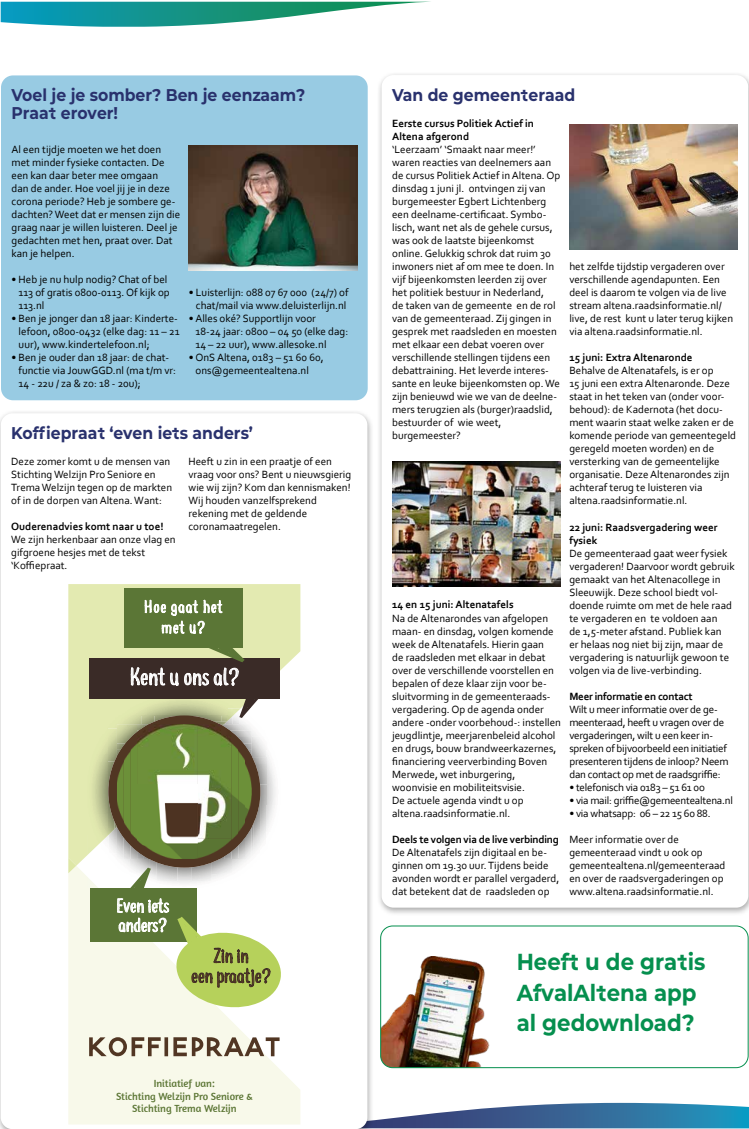
<style>
.page{position:relative;width:749px;height:1129px;background:#fff}
.page>*{position:absolute;margin:0;border:0;box-sizing:border-box;transform-origin:0 0}
.t1{font:24px "coffee+teademo";color:#fff}
.t2{font:700 23.2px/30.4px "Mont Altena";color:#058f4e}
.t3{font:20px/20px "coffee+teademo";color:#513623;text-align:center}
.t4{font:19.2px/19.2px "coffee+teademo";color:#fff}
.t5{font:700 17px/18px "Mont Altena";color:#29316d}
.t6{font:11px/13px "Corbel";color:#000}
.t7{font:11px/13px "Corbel";letter-spacing:-.02em;color:#000}
.t8{font:700 11px/13px "Corbel";color:#000}
.t9{font:700 11px "Corbel";letter-spacing:-.02em;color:#000}
.t10{font:10.5px/12.7px "Amaranth";color:#5c7635;text-align:center}
</style>
<div class="page">
<svg style="left:1px;top:2px;width:423px;height:25px"></svg>
<svg style="left:374px;top:1102px;width:374px;height:26px"></svg>
<div style="left:0;top:410px;width:374px;height:718px;background:#000;opacity:.34"></div>
<div style="left:1px;top:413px;width:366px;height:715px;background:#fff;border-radius:12px"></div>
<svg style="left:68px;top:865px;width:232px;height:259px;fill:#f8f9ea"></svg>
<svg style="left:68px;top:584px;width:232px;height:281px;fill:#e3eab1"></svg>
<svg style="left:68px;top:857px;width:8px;height:16px"></svg>
<img style="left:252px;top:698px;width:15px;height:38px">
<img style="left:267px;top:695px;width:13px;height:169px">
<img style="left:252px;top:736px;width:15px;height:27px">
<img style="left:255px;top:763px;width:12px;height:21px">
<img style="left:260px;top:784px;width:7px;height:80px">
<img style="left:253px;top:800px;width:7px;height:64px">
<img style="left:246px;top:824px;width:7px;height:40px">
<img style="left:109px;top:835px;width:8px;height:18px">
<img style="left:102px;top:835px;width:7px;height:52px">
<img style="left:95px;top:847px;width:7px;height:40px">
<img style="left:88px;top:854px;width:7px;height:23px">
<img style="left:108px;top:853px;width:21px;height:21px">
<img style="left:129px;top:858px;width:21px;height:6px">
<img style="left:150px;top:859px;width:7px;height:5px">
<img style="left:212px;top:858px;width:20px;height:6px">
<img style="left:232px;top:858px;width:14px;height:6px">
<img style="left:108px;top:874px;width:9px;height:13px">
<svg style="left:88px;top:877px;width:10px;height:10px"></svg>
<img style="left:88px;top:695px;width:43px;height:20px">
<img style="left:88px;top:715px;width:20px;height:132px">
<img style="left:108px;top:715px;width:23px;height:13px">
<img style="left:108px;top:728px;width:9px;height:33px">
<img style="left:108px;top:761px;width:6px;height:60px">
<svg style="left:108px;top:821px;width:9px;height:14px"></svg>
<svg style="left:88px;top:847px;width:7px;height:7px"></svg>
<div style="left:108px;top:715px;width:152px;height:152px;background:#513623;border-radius:50%"></div>
<img style="left:238px;top:731px;width:14px;height:5px">
<img style="left:238px;top:736px;width:14px;height:7px">
<svg style="left:245px;top:743px;width:7px;height:2px"></svg>
<img style="left:117px;top:724px;width:14px;height:19px">
<svg style="left:117px;top:743px;width:6px;height:2px"></svg>
<img style="left:117px;top:837px;width:7px;height:21px">
<img style="left:245px;top:837px;width:7px;height:21px">
<img style="left:124px;top:845px;width:6px;height:13px">
<img style="left:238px;top:845px;width:7px;height:13px">
<svg style="left:130px;top:851px;width:7px;height:7px"></svg>
<svg style="left:231px;top:851px;width:7px;height:7px"></svg>
<img style="left:137px;top:731px;width:94px;height:127px">
<img style="left:130px;top:731px;width:7px;height:120px">
<img style="left:231px;top:731px;width:7px;height:120px">
<img style="left:123px;top:737px;width:7px;height:108px">
<img style="left:238px;top:737px;width:7px;height:108px">
<img style="left:117px;top:745px;width:7px;height:92px">
<img style="left:245px;top:745px;width:7px;height:92px">
<svg style="left:89px;top:1036px;width:190px;height:20px;background:#b4aa9a"></svg>
<div style="left:89px;top:658px;width:190px;height:40px;background:#3a2b27"></div>
<div style="left:124px;top:588px;width:118px;height:60px;background:#5b7636"></div>
<svg style="left:131px;top:595px;width:134px;height:136px"></svg>
<div style="left:91px;top:887px;width:106px;height:54px;background:#5b7636"></div>
<svg style="left:117px;top:864px;width:167px;height:146px"></svg>
<div style="left:376px;top:72px;width:372px;height:844px;background:#000;opacity:.34"></div>
<div style="left:381px;top:75px;width:367px;height:832px;background:#fff;border-radius:12px"></div>
<img style="left:569px;top:124px;width:168px;height:125px">
<img style="left:392px;top:461px;width:168px;height:125px">
<img style="left:380px;top:956px;width:110px;height:111px">
<div style="left:380px;top:925px;width:368px;height:142px;border:1px solid #058f4e;border-radius:12px"></div>
<div style="left:1px;top:75px;width:366px;height:325px;background:#98cbe3;border-radius:12px"></div>
<img style="left:189px;top:146px;width:168px;height:124px">
<h3 class="t5" style="left:12px;top:85px;width:295px">Voel je je somber? Ben je eenzaam?<br>Praat erover!</h3>
<p class="t6" style="left:12px;top:143px;width:170px">Al een tijdje moeten we het doen met minder fysieke contacten. De een kan daar beter mee omgaan<br>dan de ander. Hoe voel jij je in deze corona periode? Heb je sombere ge&shy;dachten? Weet dat er mensen zijn die graag naar je willen luisteren. Deel je gedachten met hen, praat over. Dat kan je helpen.</p>
<p class="t6" style="left:19px;top:273px;width:152px;text-indent:-7px">• Heb je nu hulp nodig? Chat of bel<br>113 of gratis 0800-0113. Of kijk op<br>113.nl</p>
<p class="t6" style="left:19px;top:312px;width:162px;text-indent:-7px">• Ben je jonger dan 18 jaar: Kinderte&shy;lefoon, 0800-0432 (elke dag: 11 – 21 uur), www.kindertelefoon.nl;</p>
<p class="t6" style="left:19px;top:351px;width:159px;text-indent:-7px">• Ben je ouder dan 18 jaar: de chat&shy;functie via JouwGGD.nl (ma t/m vr:<br>14 - 22u / za &amp; zo: 18 - 20u);</p>
<p class="t6" style="left:189px;top:286px;width:161px;text-align:center">• Luisterlijn: 088 07 67 000 (24/7) of chat/mail via www.deluisterlijn.nl</p>
<p class="t6" style="left:195px;top:312px;width:154px;text-indent:-7px">• Alles oké? Supportlijn voor<br>18-24 jaar: 0800 – 04 50 (elke dag:<br>14 – 22 uur), www.allesoke.nl</p>
<p class="t6" style="left:195px;top:351px;width:130px;text-indent:-7px">• OnS Altena, 0183 – 51 60 60, ons@gemeentealtena.nl</p>
<h3 class="t5" style="left:11px;top:423px;width:243px">Koffiepraat ‘even iets anders’</h3>
<p class="t6" style="left:11px;top:455px;width:162px">Deze zomer komt u de mensen van<br>Stichting Welzijn Pro Seniore en<br>Trema Welzijn tegen op de markten of in de dorpen van Altena. Want:</p>
<p class="t8" style="left:11px;top:520px;width:154px">Ouderenadvies komt naar u toe!</p>
<p class="t6" style="left:11px;top:533px;width:166px">We zijn herkenbaar aan onze vlag en gifgroene hesjes met de tekst ‘Koffiepraat.</p>
<p class="t6" style="left:188px;top:455px;width:164px">Heeft u zin in een praatje of een vraag voor ons? Bent u nieuwsgierig wie wij zijn? Kom dan kennismaken!<br>Wij houden vanzelfsprekend rekening met de geldende coronamaatregelen.</p>
<h1 class="t1" style="left:129px;top:664px;width:111px">Kent u ons al?</h1>
<h3 class="t4" style="left:116px;top:897px;width:54px">Even iets anders?</h3>
<h3 class="t3" style="left:191px;top:946px;width:81px">Zin in<br>een praatje?</h3>
<p class="t10" style="left:116px;top:1076px;width:138px">Initiatief van:<br>Stichting Welzijn Pro Seniore &amp;<br>Stichting Trema Welzijn</p>
<h3 class="t5" style="left:392px;top:85px;width:185px">Van de gemeenteraad</h3>
<p class="t8" style="left:392px;top:117px;width:143px">Eerste cursus Politiek Actief in<br>Altena afgerond</p>
<p class="t6" style="left:392px;top:143px;width:170px">‘Leerzaam’ ‘Smaakt naar meer!’ waren reacties van deelnemers aan de cursus Politiek Actief in Altena. Op dinsdag 1 juni jl. ontvingen zij van burgemeester Egbert Lichtenberg een deelname-certificaat. Symbo&shy;lisch, want net als de gehele cursus, was ook de laatste bijeenkomst online. Gelukkig schrok dat ruim 30 inwoners niet af om mee te doen. In vijf bijeenkomsten leerden zij over het politiek bestuur in Nederland,<br>de taken van de gemeente en de rol van de gemeenteraad. Zij gingen in gesprek met raadsleden en moesten met elkaar een debat voeren over verschillende stellingen tijdens een debattraining. Het leverde interes&shy;sante en leuke bijeenkomsten op. We zijn benieuwd wie we van de deelne&shy;mers terugzien als (burger)raadslid, bestuurder of wie weet, burgemeester?</p>
<p class="t6" style="left:569px;top:260px;width:165px">het zelfde tijdstip vergaderen over verschillende agendapunten. Een deel is daarom te volgen via de live stream altena.raadsinformatie.nl/ live, de rest kunt u later terug kijken via altena.raadsinformatie.nl.</p>
<p class="t8" style="left:569px;top:351px;width:125px">15 juni: Extra Altenaronde</p>
<p class="t6" style="left:569px;top:364px;width:168px">Behalve de Altenatafels, is er op<br>15 juni een extra Altenaronde. Deze staat in het teken van (onder voor&shy;behoud): de Kadernota (het docu&shy;ment waarin staat welke zaken er de komende periode van gemeentegeld geregeld moeten worden) en de versterking van de gemeentelijke organisatie. Deze Altenarondes zijn achteraf terug te luisteren via altena.raadsinformatie.nl.</p>
<p class="t8" style="left:569px;top:520px;width:150px">22 juni: Raadsvergadering weer fysiek</p>
<p class="t6" style="left:569px;top:546px;width:167px">De gemeenteraad gaat weer fysiek vergaderen! Daarvoor wordt gebruik gemaakt van het Altenacollege in Sleeuwijk. Deze school biedt vol&shy;doende ruimte om met de hele raad te vergaderen en te voldoen aan<br>de 1,5-meter afstand. Publiek kan<br>er helaas nog niet bij zijn, maar de vergadering is natuurlijk gewoon te volgen via de live-verbinding.</p>
<p class="t9" style="left:569px;top:689px;width:125px">Meer informatie en contact</p>
<p class="t7" style="left:569px;top:702px;width:161px">Wilt u meer informatie over de ge&shy;meenteraad, heeft u vragen over de vergaderingen, wilt u een keer in&shy;spreken of bijvoorbeeld een initiatief presenteren tijdens de inloop? Neem dan contact op met de raadsgriffie:</p>
<p class="t7" style="left:569px;top:780px;width:137px">• telefonisch via 0183 – 51 61 0o</p>
<p class="t7" style="left:569px;top:793px;width:165px">• via mail: griffie@gemeentealtena.nl</p>
<p class="t7" style="left:569px;top:806px;width:143px">• via whatsapp: 06 – 22 15 60 88.</p>
<p class="t6" style="left:569px;top:832px;width:158px">Meer informatie over de gemeenteraad vindt u ook op gemeentealtena.nl/gemeenteraad en over de raadsvergaderingen op www.altena.raadsinformatie.nl.</p>
<p class="t8" style="left:392px;top:598px;width:123px">14 en 15 juni: Altenatafels</p>
<p class="t6" style="left:392px;top:611px;width:170px">Na de Altenarondes van afgelopen maan- en dinsdag, volgen komende week de Altenatafels. Hierin gaan<br>de raadsleden met elkaar in debat over de verschillende voorstellen en bepalen of deze klaar zijn voor be&shy;sluitvorming in de gemeenteraads&shy;vergadering. Op de agenda onder andere -onder voorbehoud-: instellen jeugdlintje, meerjarenbeleid alcohol en drugs, bouw brandweerkazernes, financiering veerverbinding Boven Merwede, wet inburgering, woonvisie en mobiliteitsvisie.<br>De actuele agenda vindt u op altena.raadsinformatie.nl.</p>
<p class="t9" style="left:392px;top:832px;width:168px">Deels te volgen via de live verbinding</p>
<p class="t6" style="left:392px;top:845px;width:169px">De Altenatafels zijn digitaal en be&shy;ginnen om 19.30 uur. Tijdens beide avonden wordt er parallel vergaderd, dat betekent dat de raadsleden op</p>
<h2 class="t2" style="left:516px;top:945px;width:190px">Heeft u de gratis<br>AfvalAltena app al gedownload?</h2>
</div>
